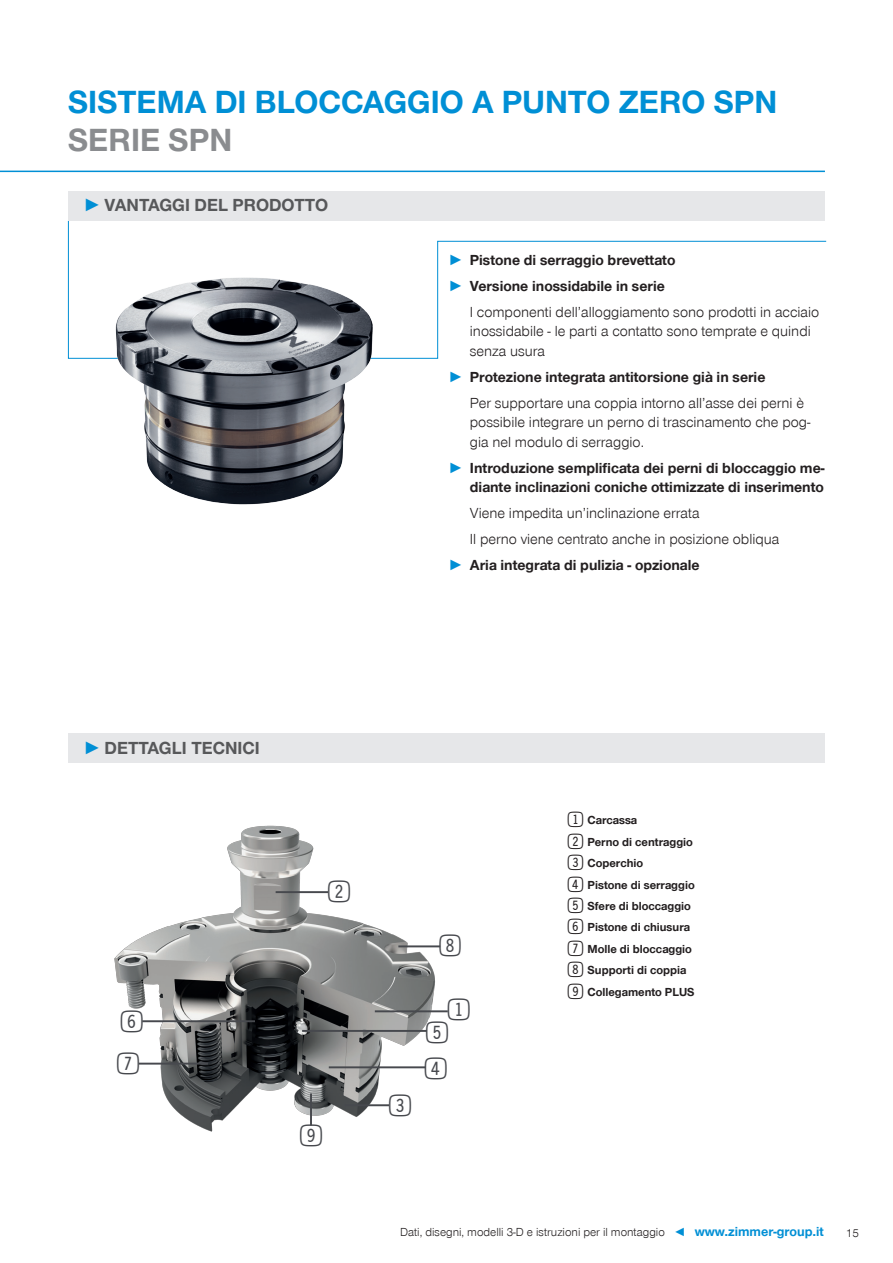
<style>
.page{position:relative;width:893px;height:1263px;background:#fff}
.page>*{position:absolute;margin:0;border:0;box-sizing:border-box;transform-origin:0 0}
.t1{font:36.15px "Double Digits Super Square";color:#47494e}
.CB_AF_Headline_22_25{font:700 33px/37.5px "Zimmer Group Sans Global";color:#008fd5}
.t2{font:700 18px "Zimmer Group Sans Global";color:#57585a}
.CB_AF_Prodvort_Body{font:300 15px/19.5px "Zimmer Group Sans Global";color:#231f20}
.t3{font:700 15px/19.5px "Zimmer Group Sans Global";color:#231f20;text-align:right}
.t4{font:700 12px "Zimmer Group Sans Global";color:#231f20}
.CB_AF_Seitenzahl_rec{font:300 12px "Zimmer Group Sans Global";color:#231f20}
.s1{color:#8a8c8f}
.s2{font-family:"Zimmer Group Sans";color:#008fd5}
.s3{font-family:"Double Digits Super Square";font-weight:400;font-size:25.5px}
.s4{color:#008fd5}
.s5{font-weight:700;font-size:13.5px;color:#008fd5}
</style>
<div class="page">
<svg style="left:68px;top:221px;width:759px;height:138px"></svg>
<img style="left:109px;top:269px;width:272px;height:236px">
<img style="left:114px;top:825px;width:325px;height:307px">
<hr style="left:375px;top:1010px;width:73px;height:2px;background:#47494e">
<hr style="left:329px;top:1066px;width:97px;height:2px;background:#47494e">
<hr style="left:302px;top:1030px;width:125px;height:2px;background:#47494e">
<div style="left:427px;top:1016px;width:28px;height:27px;background:#fff;border-radius:50%"></div>
<hr style="left:345px;top:1104px;width:44px;height:2px;background:#47494e">
<hr style="left:310px;top:1093px;width:2px;height:32px;background:#47494e">
<hr style="left:398px;top:945px;width:42px;height:2px;background:#47494e">
<hr style="left:276px;top:891px;width:52px;height:2px;background:#47494e">
<div style="left:390px;top:1090px;width:27px;height:27px;background:#fff;border-radius:50%"></div>
<hr style="left:139px;top:1063px;width:69px;height:1px;background:#47494e">
<hr style="left:142px;top:1020px;width:113px;height:2px;background:#47494e">
<div style="left:427px;top:1052px;width:27px;height:27px;background:#fff;border-radius:50%"></div>
<hr style="left:0;top:171px;width:825px;height:1px;background:#008fd5">
<div style="left:68px;top:191px;width:757px;height:30px;background:#e6e7e9"></div>
<div style="left:68px;top:733px;width:757px;height:30px;background:#e6e7e9"></div>
<p class="CB_AF_Headline_22_25" style="left:68px;top:83px;width:711px">SISTEMA DI BLOCCAGGIO A PUNTO ZERO SPN<br><span class="s1">SERIE SPN</span></p>
<p class="t2" style="left:83px;top:194px;width:246px"><span class="s2">►</span> VANTAGGI DEL PRODOTTO</p>
<p class="t3" style="left:449px;top:250px;width:228px"><span class="s2">►</span> Pistone di serraggio brevettato</p>
<p class="t3" style="left:449px;top:276px;width:218px"><span class="s2">►</span> Versione inossidabile in serie</p>
<p class="CB_AF_Prodvort_Body" style="left:470px;top:302px;width:351px">I componenti dell’alloggiamento sono prodotti in acciaio inossidabile - le parti a contatto sono temprate e quindi senza usura</p>
<p class="t3" style="left:449px;top:367px;width:318px"><span class="s2">►</span> Protezione integrata antitorsione già in serie</p>
<p class="CB_AF_Prodvort_Body" style="left:470px;top:393px;width:342px">Per supportare una coppia intorno all’asse dei perni è possibile integrare un perno di trascinamento che pog&shy;gia nel modulo di serraggio.</p>
<p class="t3" style="left:449px;top:458px;width:377px"><span class="s2">►</span> Introduzione semplificata dei perni di bloccaggio me&shy;diante inclinazioni coniche ottimizzate di inserimento</p>
<p class="CB_AF_Prodvort_Body" style="left:470px;top:503px;width:231px">Viene impedita un’inclinazione errata</p>
<p class="CB_AF_Prodvort_Body" style="left:470px;top:529px;width:311px">Il perno viene centrato anche in posizione obliqua</p>
<p class="t3" style="left:449px;top:555px;width:252px"><span class="s2">►</span> Aria integrata di pulizia - opzionale</p>
<p class="t2" style="left:83px;top:738px;width:178px"><span class="s2">►</span> DETTAGLI TECNICI</p>
<p class="t1" style="left:328px;top:875px;width:30px">2</p>
<p class="t1" style="left:439px;top:930px;width:29px">8</p>
<p class="t1" style="left:448px;top:994px;width:30px">1</p>
<p class="t1" style="left:121px;top:1006px;width:30px">6</p>
<p class="t1" style="left:426px;top:1016px;width:30px">5</p>
<p class="t1" style="left:117px;top:1048px;width:30px">7</p>
<p class="t1" style="left:300px;top:1120px;width:30px">9</p>
<p class="t1" style="left:389px;top:1089px;width:30px">3</p>
<p class="t1" style="left:425px;top:1052px;width:30px">4</p>
<p class="t4" style="left:568px;top:813px;width:71px"><span class="s3">1</span>Carcassa</p>
<p class="t4" style="left:568px;top:835px;width:127px"><span class="s3">2</span>Perno di centraggio</p>
<p class="t4" style="left:568px;top:856px;width:77px"><span class="s3">3</span>Coperchio</p>
<p class="t4" style="left:568px;top:877px;width:129px"><span class="s3">4</span>Pistone di serraggio</p>
<p class="t4" style="left:568px;top:899px;width:125px"><span class="s3">5</span>Sfere di bloccaggio</p>
<p class="t4" style="left:568px;top:920px;width:124px"><span class="s3">6</span>Pistone di chiusura</p>
<p class="t4" style="left:568px;top:941px;width:126px"><span class="s3">7</span>Molle di bloccaggio</p>
<p class="t4" style="left:568px;top:963px;width:120px"><span class="s3">8</span>Supporti di coppia</p>
<p class="t4" style="left:568px;top:984px;width:128px"><span class="s3">9</span>Collegamento PLUS</p>
<p class="CB_AF_Seitenzahl_rec" style="left:400px;top:1225px;width:425px">Dati, disegni, modelli 3-D e istruzioni per il montaggio <span class="s4">◄</span> <span class="s5">www.zimmer-group.it</span></p>
<p class="CB_AF_Seitenzahl_rec" style="left:846px;top:1226px;width:15px">15</p>
</div>
